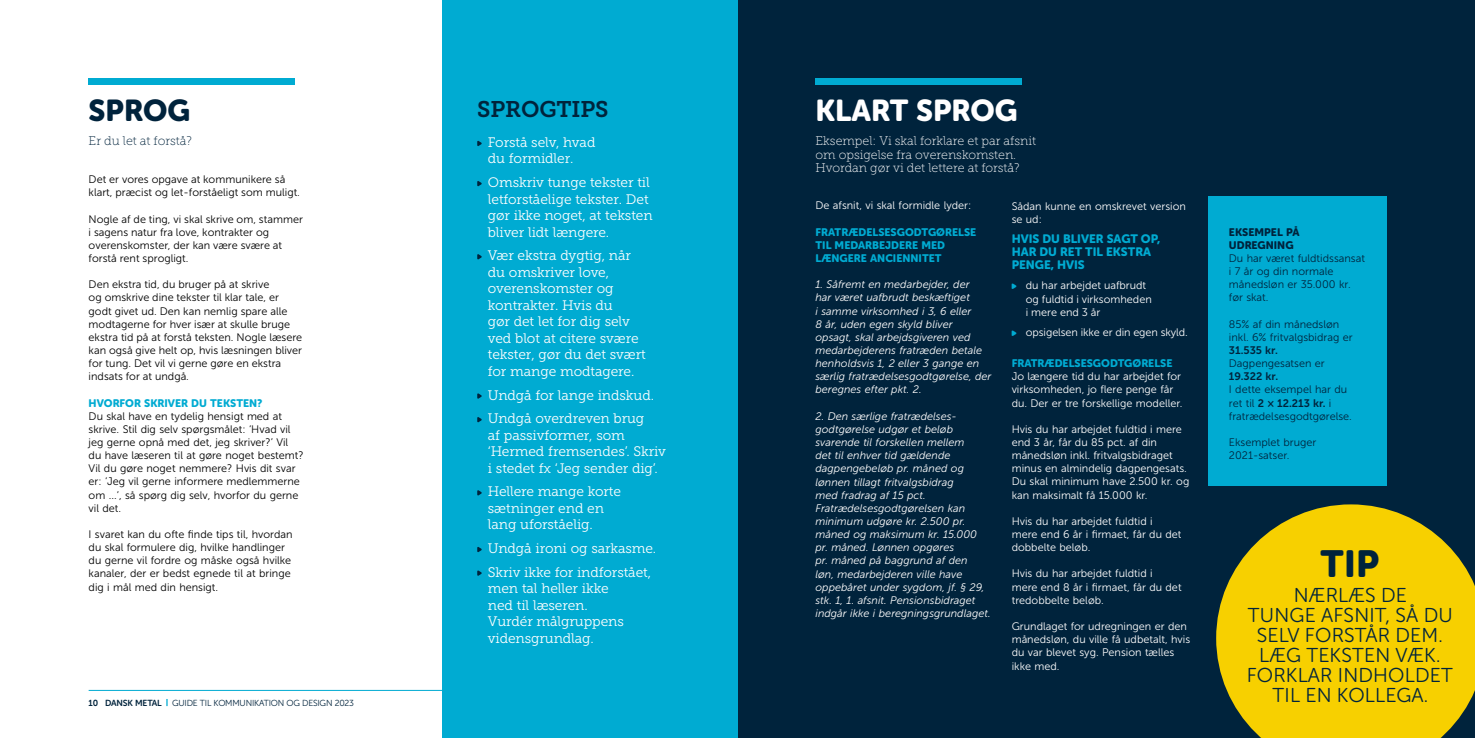
<style>
.page{position:relative;width:1475px;height:738px;background:#fff}
.page>*{position:absolute;margin:0;border:0;box-sizing:border-box;transform-origin:0 0}
.t1{font:37.5px "Museo Sans Rounded DM 900";color:#00233c}
.t2{font:30px "Museo Sans Rounded DM 900";color:#fff}
.t3{font:30px "Museo Sans Rounded DM 900";color:#00233c}
.t4{font:22.5px "Museo Slab DM 700";letter-spacing:-.005em;color:#00233c}
.t5{font:20px/20px "Museo Sans Rounded DM 300";letter-spacing:.01em;color:#00233c;text-align:center}
.t6{font:13.75px/16.5px "Museo Slab DM 300";letter-spacing:-.005em;color:#fff}
.t7{font:12.5px/13.8px "Museo Slab DM 100";color:#fff}
.t8{font:12.5px "Museo Slab DM 100";color:#00233c}
.t9{font:12.12px/13.1px "Museo Sans Rounded DM 900";color:#00abd2}
.t10{font:10.88px/13.1px "Museo Sans DM 300";color:#000}
.t11{font:italic 10.88px/13.1px "Museo Sans DM 300";color:#fff}
.t12{font:10.88px/13.1px "Museo Sans DM 300";color:#fff}
.t13{font:10.88px/13.1px "Museo Sans DM 300";color:#00233c}
.t14{font:10.88px/13.1px "Museo Sans Rounded DM 900";color:#00abd2}
.t15{font:10.88px "Museo Sans DM 700";color:#00233c}
.t16{font:10.88px/13.1px "Museo Sans Rounded DM 900";color:#00233c}
.t17{font:8.75px "Museo Sans Rounded DM 300";letter-spacing:-.02em;color:#00233c}
.s1{font-family:"Museo Sans Rounded DM 700"}
.s2{font-family:"DM Ikoner";color:#00abd2}
.s3{font-family:"Museo Sans DM 300"}
</style>
<div class="page">
<hr style="left:89px;top:689px;width:1296px;height:1px;background:#00abd2">
<div style="left:737px;top:0;width:737px;height:737px;background:#00233c"></div>
<div style="left:441px;top:0;width:296px;height:737px;background:#00abd2"></div>
<svg style="left:477px;top:140px;width:5px;height:6px"></svg>
<svg style="left:477px;top:181px;width:5px;height:5px"></svg>
<svg style="left:477px;top:254px;width:5px;height:5px"></svg>
<svg style="left:477px;top:393px;width:5px;height:5px"></svg>
<svg style="left:477px;top:417px;width:5px;height:5px"></svg>
<svg style="left:477px;top:490px;width:5px;height:5px"></svg>
<svg style="left:477px;top:547px;width:5px;height:5px"></svg>
<svg style="left:477px;top:570px;width:5px;height:5px"></svg>
<div style="left:89px;top:78px;width:206px;height:6px;background:#00abd2"></div>
<div style="left:815px;top:78px;width:206px;height:6px;background:#00abd2"></div>
<svg style="left:1216px;top:504px;width:258px;height:233px;fill:#f7d000"></svg>
<div style="left:1207px;top:196px;width:178px;height:289px;background:#00abd2"></div>
<h2 class="t3" style="left:89px;top:93px;width:103px">SPROG</h2>
<p class="t8" style="left:89px;top:134px;width:105px">Er du let at forstå?</p>
<p class="t10" style="left:89px;top:173px;width:213px">Det er vores opgave at kommunikere så klart, præcist og let-forståeligt som muligt.</p>
<p class="t10" style="left:89px;top:212px;width:216px">Nogle af de ting, vi skal skrive om, stammer i sagens natur fra love, kontrakter og overenskomster, der kan være svære at forstå rent sprogligt.</p>
<p class="t10" style="left:89px;top:278px;width:215px">Den ekstra tid, du bruger på at skrive<br>og omskrive dine tekster til klar tale, er godt givet ud. Den kan nemlig spare alle modtagerne for hver især at skulle bruge ekstra tid på at forstå teksten. Nogle læsere kan også give helt op, hvis læsningen bliver for tung. Det vil vi gerne gøre en ekstra indsats for at undgå.</p>
<p class="t14" style="left:89px;top:396px;width:175px">HVORFOR SKRIVER DU TEKSTEN?</p>
<p class="t10" style="left:89px;top:409px;width:216px">Du skal have en tydelig hensigt med at skrive. Stil dig selv spørgsmålet: ‘Hvad vil jeg gerne opnå med det, jeg skriver?’ Vil du have læseren til at gøre noget bestemt?<br>Vil du gøre noget nemmere? Hvis dit svar er: ‘Jeg vil gerne informere medlemmerne om ...’, så spørg dig selv, hvorfor du gerne vil det.</p>
<p class="t10" style="left:89px;top:527px;width:205px">I svaret kan du ofte finde tips til, hvordan du skal formulere dig, hvilke handlinger du gerne vil fordre og måske også hvilke kanaler, der er bedst egnede til at bringe dig i mål med din hensigt.</p>
<p class="t17" style="left:89px;top:697px;width:267px"><span class="s1">10 DANSK METAL</span> GUIDE TIL KOMMUNIKATION OG DESIGN 2023</p>
<h3 class="t4" style="left:477px;top:97px;width:133px">SPROGTIPS</h3>
<p class="t6" style="left:488px;top:134px;width:109px">Forstå selv, hvad du formidler.</p>
<p class="t6" style="left:488px;top:174px;width:166px">Omskriv tunge tekster til letforståelige tekster. Det gør ikke noget, at teksten bliver lidt længere.</p>
<p class="t6" style="left:488px;top:247px;width:159px">Vær ekstra dygtig, når du omskriver love, overenskomster og kontrakter. Hvis du<br>gør det let for dig selv ved blot at citere svære tekster, gør du det svært for mange modtagere.</p>
<p class="t6" style="left:488px;top:383px;width:168px;line-height:23.6px">Undgå for lange indskud.<br>Undgå overdreven brug</p>
<p class="t6" style="left:488px;top:426px;width:179px">af passivformer, som ‘Hermed fremsendes’. Skriv i stedet fx ‘Jeg sender dig’.</p>
<p class="t6" style="left:488px;top:483px;width:135px">Hellere mange korte sætninger end en lang uforståelig.</p>
<p class="t6" style="left:488px;top:536px;width:170px;line-height:23.6px">Undgå ironi og sarkasme.<br>Skriv ikke for indforstået,</p>
<p class="t6" style="left:488px;top:579px;width:137px">men tal heller ikke ned til læseren.<br>Vurdér målgruppens vidensgrundlag.</p>
<h2 class="t2" style="left:815px;top:93px;width:204px">KLART SPROG</h2>
<p class="t7" style="left:815px;top:133px;width:222px">Eksempel: Vi skal forklare et par afsnit om opsigelse fra overenskomsten.<br>Hvordan gør vi det lettere at forstå?</p>
<p class="t12" style="left:815px;top:199px;width:157px">De afsnit, vi skal formidle lyder:</p>
<p class="t14" style="left:815px;top:225px;width:162px">FRATRÆDELSESGODTGØRELSE<br>TIL MEDARBEJDERE MED<br>LÆNGERE ANCIENNITET</p>
<p class="t11" style="left:815px;top:278px;width:177px">1. Såfremt en medarbejder, der<br>har været uafbrudt beskæftiget<br>i samme virksomhed i 3, 6 eller<br>8 år, uden egen skyld bliver opsagt, skal arbejdsgiveren ved medarbejderens fratræden betale henholdsvis 1, 2 eller 3 gange en særlig fratrædelsesgodtgørelse, der beregnes efter pkt. 2.</p>
<p class="t11" style="left:815px;top:409px;width:177px">2. Den særlige fratrædelses&shy;godtgørelse udgør et beløb svarende til forskellen mellem<br>det til enhver tid gældende dagpengebeløb pr. måned og lønnen tillagt fritvalgsbidrag<br>med fradrag af 15 pct.<br>Fratrædelsesgodtgørelsen kan minimum udgøre kr. 2.500 pr. måned og maksimum kr. 15.000 pr. måned. Lønnen opgøres<br>pr. måned på baggrund af den<br>løn, medarbejderen ville have oppebåret under sygdom, jf. § 29, stk. 1, 1. afsnit. Pensionsbidraget indgår ikke i beregningsgrundlaget.</p>
<p class="t12" style="left:1011px;top:199px;width:176px">Sådan kunne en omskrevet version se ud:</p>
<p class="t9" style="left:1011px;top:232px;width:150px">HVIS DU BLIVER SAGT OP,<br>HAR DU RET TIL EKSTRA<br>PENGE, HVIS</p>
<p class="t12" style="left:1025px;top:279px;width:127px;text-indent:-14px"><span class="s2">&gt;</span> du har arbejdet uafbrudt og fuldtid i virksomheden i mere end 3 år</p>
<p class="t12" style="left:1011px;top:325px;width:178px"><span class="s2">&gt;</span> opsigelsen ikke er din egen skyld.</p>
<p class="t14" style="left:1011px;top:356px;width:162px">FRATRÆDELSESGODTGØRELSE</p>
<p class="t12" style="left:1011px;top:370px;width:172px">Jo længere tid du har arbejdet for virksomheden, jo flere penge får du. Der er tre forskellige modeller.</p>
<p class="t12" style="left:1011px;top:422px;width:179px">Hvis du har arbejdet fuldtid i mere end 3 år, får du 85 pct. af din månedsløn inkl. fritvalgsbidraget minus en almindelig dagpengesats.<br>Du skal minimum have 2.500 kr. og kan maksimalt få 15.000 kr.</p>
<p class="t12" style="left:1011px;top:514px;width:171px">Hvis du har arbejdet fuldtid i<br>mere end 6 år i firmaet, får du det dobbelte beløb.</p>
<p class="t12" style="left:1011px;top:566px;width:171px">Hvis du har arbejdet fuldtid i<br>mere end 8 år i firmaet, får du det tredobbelte beløb.</p>
<p class="t12" style="left:1011px;top:619px;width:180px">Grundlaget for udregningen er den månedsløn, du ville få udbetalt, hvis du var blevet syg. Pension tælles ikke med.</p>
<p class="t16" style="left:1228px;top:225px;width:72px">EKSEMPEL PÅ<br>UDREGNING</p>
<p class="t13" style="left:1228px;top:251px;width:138px">Du har været fuldtidssansat i 7 år og din normale månedsløn er 35.000 kr. før skat.</p>
<p class="t13" style="left:1228px;top:317px;width:125px">85% af din månedsløn inkl. 6% fritvalgsbidrag er</p>
<p class="t15" style="left:1228px;top:344px;width:50px">31.535 kr.</p>
<p class="t13" style="left:1228px;top:356px;width:97px">Dagpengesatsen er</p>
<p class="t15" style="left:1228px;top:370px;width:51px">19.322 kr.</p>
<p class="t13" style="left:1228px;top:383px;width:120px">I dette eksempel har du</p>
<p class="t15" style="left:1228px;top:396px;width:104px"><span class="s3">ret til</span> 2 × 12.213 kr. <span class="s3">i</span></p>
<p class="t13" style="left:1228px;top:409px;width:124px">fratrædelsesgodtgørelse.</p>
<p class="t13" style="left:1228px;top:435px;width:89px">Eksemplet bruger<br>2021-satser.</p>
<h1 class="t1" style="left:1319px;top:541px;width:60px">TIP</h1>
<h3 class="t5" style="left:1246px;top:585px;width:207px">NÆRLÆS DE<br>TUNGE AFSNIT, SÅ DU<br>SELV FORSTÅR DEM.<br>LÆG TEKSTEN VÆK.<br>FORKLAR INDHOLDET<br>TIL EN KOLLEGA.</h3>
</div>
